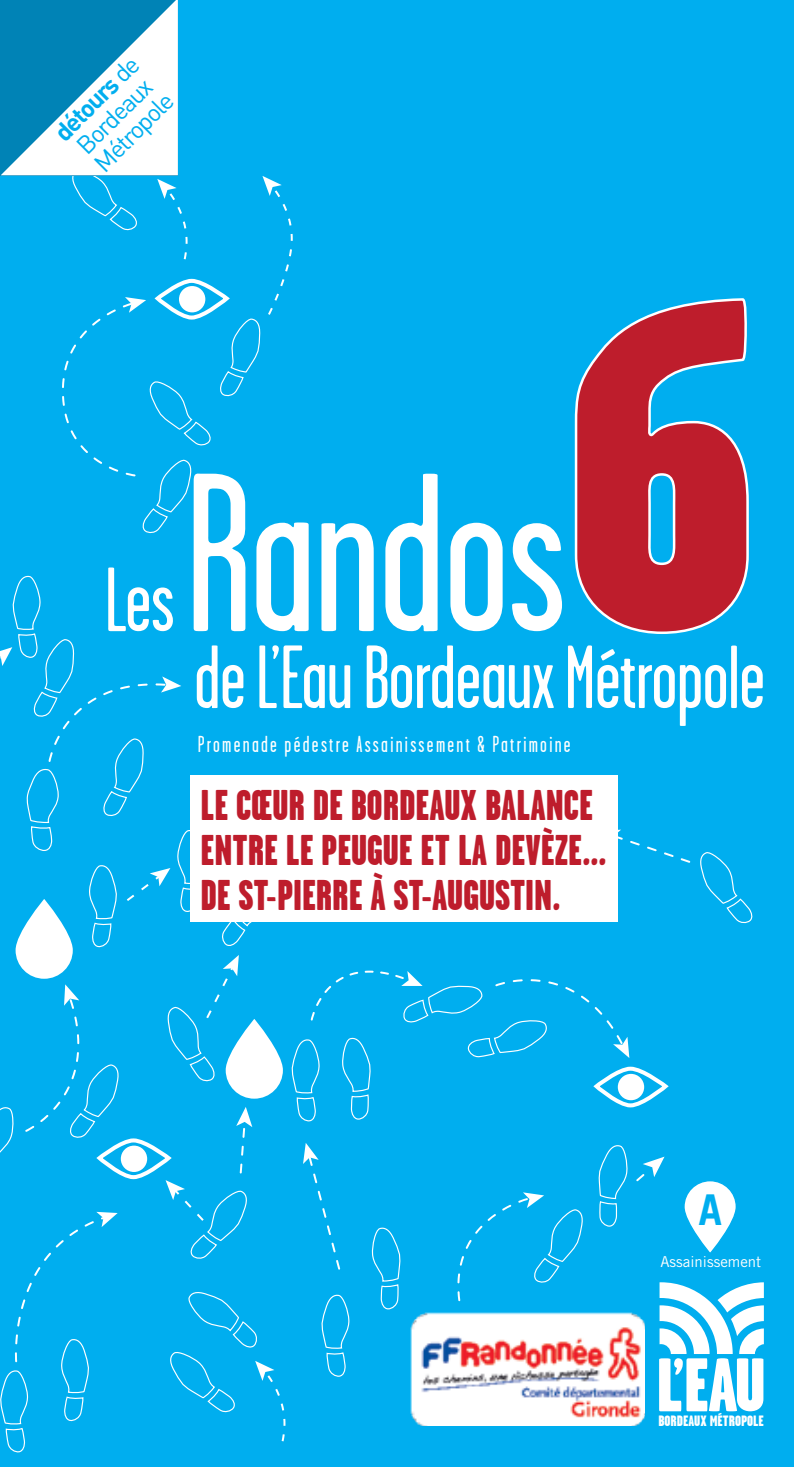
<style>
.page{position:relative;width:794px;height:1467px;background:#00aeef}
.page>*{position:absolute;margin:0;border:0;box-sizing:border-box;transform-origin:0 0}
.t1{font:900 475.5px "Garage Gothic";color:#be1d2c}
.t2{font:225px "Garage Gothic";letter-spacing:-.01em;color:#fff}
.t3{font:91px "Garage Gothic";color:#fff}
.t4{font:89.5px "Garage Gothic";letter-spacing:-.01em;color:#fff}
.t5{font:900 43px/45px "Garage Gothic";color:#be1d2c;scale:.91 1}
.t6{font:700 42.5px "Trade Gothic";color:#00aeef}
.t7{font:25px/25px "DIN";color:#00aeef}
.t8{font:23px "Garage Gothic";letter-spacing:.1em;color:#fff}
.t9{font:900 15px "Garage Gothic";color:#fff}
.t10{font:15px "Trade Gothic";color:#fff}
.s1{font-weight:700}
</style>
<div class="page">
<img style="left:411px;top:1312px;width:234px;height:114px">
<svg style="left:683px;top:1180px;width:54px;height:74px;fill:#fff"></svg>
<svg style="left:659px;top:1282px;width:105px;height:129px"></svg>
<svg style="left:62px;top:297px;width:149px;height:237px"></svg>
<svg style="left:220px;top:176px;width:73px;height:221px"></svg>
<svg style="left:158px;top:281px;width:69px;height:37px"></svg>
<div style="left:156px;top:279px;width:73px;height:41px;border:4px solid #fff;border-radius:50%"></div>
<div style="left:179px;top:286px;width:26px;height:26px;background:#fff;border-radius:50%"></div>
<svg style="left:700px;top:852px;width:53px;height:72px"></svg>
<svg style="left:617px;top:830px;width:73px;height:33px"></svg>
<svg style="left:321px;top:1294px;width:28px;height:83px"></svg>
<svg style="left:598px;top:1145px;width:30px;height:82px"></svg>
<svg style="left:371px;top:1227px;width:30px;height:83px"></svg>
<svg style="left:291px;top:971px;width:338px;height:151px"></svg>
<svg style="left:303px;top:1143px;width:37px;height:127px"></svg>
<svg style="left:636px;top:1157px;width:28px;height:24px"></svg>
<svg style="left:502px;top:1205px;width:9px;height:6px"></svg>
<svg style="left:475px;top:1214px;width:21px;height:20px"></svg>
<svg style="left:465px;top:1240px;width:7px;height:9px"></svg>
<svg style="left:460px;top:1256px;width:4px;height:10px"></svg>
<svg style="left:457px;top:1273px;width:3px;height:10px"></svg>
<svg style="left:457px;top:1291px;width:3px;height:10px"></svg>
<svg style="left:518px;top:1192px;width:65px;height:91px"></svg>
<svg style="left:596px;top:1069px;width:69px;height:36px"></svg>
<div style="left:594px;top:1067px;width:73px;height:40px;border:4px solid #fff;border-radius:50%"></div>
<div style="left:618px;top:1074px;width:26px;height:26px;background:#fff;border-radius:50%"></div>
<svg style="left:222px;top:922px;width:30px;height:24px"></svg>
<svg style="left:0;top:1107px;width:14px;height:46px"></svg>
<svg style="left:0;top:1212px;width:118px;height:241px"></svg>
<svg style="left:25px;top:984px;width:94px;height:154px"></svg>
<svg style="left:166px;top:1180px;width:81px;height:79px"></svg>
<svg style="left:240px;top:1163px;width:2px;height:10px"></svg>
<svg style="left:241px;top:1146px;width:3px;height:10px"></svg>
<svg style="left:236px;top:1107px;width:16px;height:31px"></svg>
<svg style="left:167px;top:955px;width:72px;height:128px"></svg>
<svg style="left:283px;top:1419px;width:2px;height:7px"></svg>
<svg style="left:282px;top:1434px;width:3px;height:7px"></svg>
<svg style="left:170px;top:1292px;width:114px;height:121px"></svg>
<svg style="left:99px;top:1140px;width:69px;height:37px"></svg>
<div style="left:97px;top:1138px;width:73px;height:41px;border:4px solid #fff;border-radius:50%"></div>
<div style="left:121px;top:1146px;width:26px;height:26px;background:#fff;border-radius:50%"></div>
<div style="left:16px;top:899px;width:57px;height:80px;background:#fff;border-radius:29px"></div>
<svg style="left:226px;top:1019px;width:57px;height:80px;fill:#fff"></svg>
<svg style="left:185px;top:237px;width:3px;height:7px"></svg>
<svg style="left:184px;top:252px;width:3px;height:7px"></svg>
<svg style="left:0;top:575px;width:190px;height:373px"></svg>
<svg style="left:0;top:0;width:186px;height:231px"></svg>
<svg style="left:574px;top:299px;width:175px;height:335px"></svg>
<div style="left:190px;top:775px;width:427px;height:147px;background:#fff"></div>
<p class="t7" style="left:49px;top:127px;width:110px;rotate:-45deg"><span class="s1">détours</span> de<br>Bordeaux<br>Métropole</p>
<h3 class="t3" style="left:105px;top:553px;width:72px">Les</h3>
<h1 class="t1" style="left:561px;top:208px;width:202px">6</h1>
<h2 class="t2" style="left:185px;top:438px;width:383px">Randos</h2>
<h3 class="t4" style="left:194px;top:631px;width:573px">de L’Eau Bordeaux Métropole</h3>
<p class="t8" style="left:198px;top:732px;width:374px">Promenade pédestre Assainissement &amp; Patrimoine</p>
<p class="t5" style="left:201px;top:782px;width:447px">LE CŒUR DE BORDEAUX BALANCE<br>ENTRE LE PEUGUE ET LA DEVÈZE...<br>DE ST-PIERRE À ST-AUGUSTIN.</p>
<p class="t6" style="left:698px;top:1183px;width:25px">A</p>
<p class="t10" style="left:660px;top:1252px;width:102px">Assainissement</p>
<p class="t9" style="left:658px;top:1412px;width:107px">BORDEAUX MÉTROPOLE</p>
</div>
